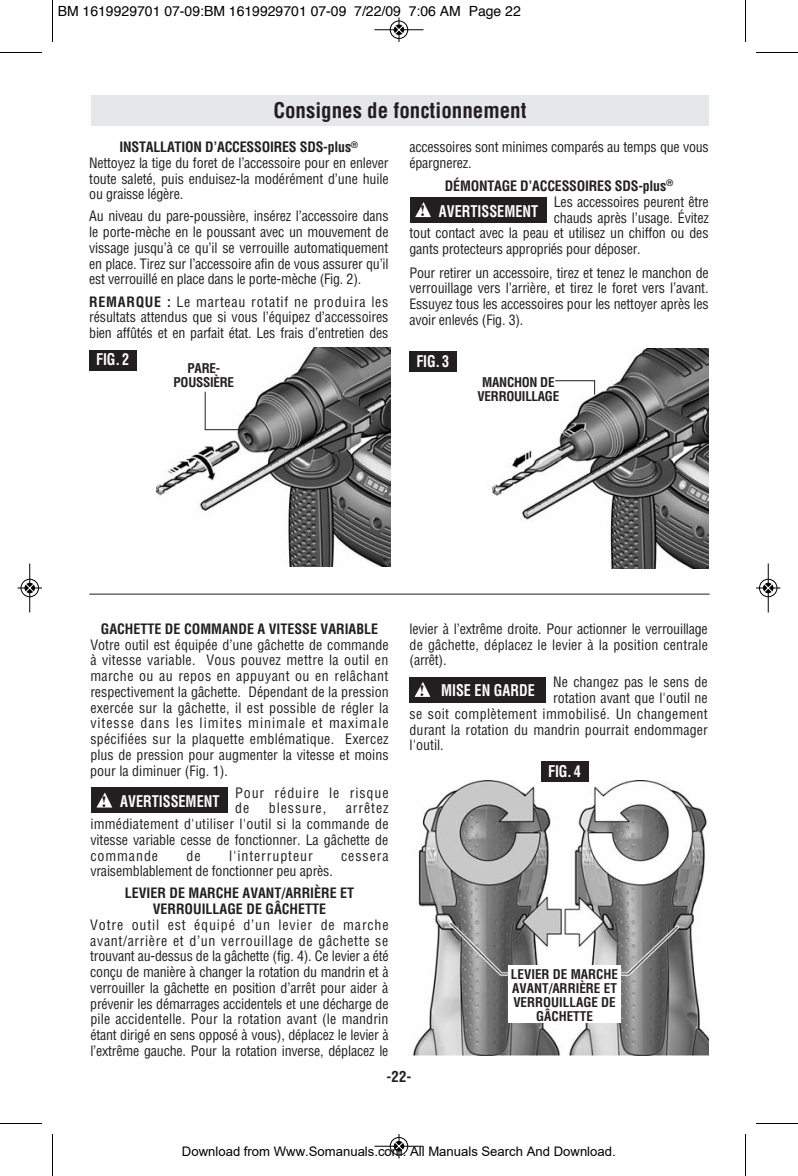
<style>
.page{position:relative;width:798px;height:1176px;background:#fff}
.page>*{position:absolute;margin:0;border:0;box-sizing:border-box;transform-origin:0 0}
.t1{font:700 condensed 21px "Helvetica";color:#231f20}
.t2{font:700 condensed 15.75px "Helvetica";color:#fff;scale:.9 1}
.t3{font:700 condensed 14.88px "Helvetica";color:#231f20}
.t4{font:condensed 14px/15.8px "Helvetica";letter-spacing:-.015em;color:#231f20;text-align:justify}
.t5{font:700 condensed 14px/15.8px "Helvetica";color:#231f20;text-align:center}
.t6{font:condensed 14px "Helvetica";letter-spacing:.005em;color:#231f20}
.t7{font:14px "Helvetica";color:#000}
.t8{font:condensed 14px/15.8px "Helvetica";letter-spacing:.065em;color:#231f20}
.t9{font:condensed 14px "Helvetica";letter-spacing:.025em;color:#231f20}
.t10{font:13.12px "Arial";color:#000}
.t11{font:700 condensed 13.12px/14px "Helvetica";color:#231f20;text-align:center}
.t12{font:700 condensed 13.12px/14px "Helvetica";letter-spacing:-.02em;color:#231f20;text-align:center}
.s1{font-weight:700}
.s2{font-family:"Times";font-stretch:normal;color:#231f20}
</style>
<div class="page">
<div style="left:91px;top:95px;width:618px;height:31px;background:#e6e7e9"></div>
<img style="left:156px;top:347px;width:234px;height:219px">
<img style="left:492px;top:349px;width:216px;height:219px">
<div style="left:89px;top:350px;width:48px;height:21px;background:#231f20"></div>
<div style="left:409px;top:351px;width:48px;height:21px;background:#231f20"></div>
<svg style="left:204px;top:391px;width:37px;height:40px"></svg>
<svg style="left:554px;top:380px;width:42px;height:16px"></svg>
<div style="left:410px;top:197px;width:137px;height:26px;background:#231f20"></div>
<svg style="left:415px;top:202px;width:16px;height:15px"></svg>
<div style="left:409px;top:677px;width:137px;height:25px;background:#231f20"></div>
<svg style="left:415px;top:682px;width:15px;height:15px"></svg>
<img style="left:413px;top:780px;width:296px;height:276px">
<div style="left:541px;top:761px;width:47px;height:21px;background:#231f20"></div>
<div style="left:508px;top:966px;width:113px;height:57px;background:#fff"></div>
<hr style="left:89px;top:594px;width:621px;height:1px;background:#231f20">
<div style="left:91px;top:787px;width:137px;height:26px;background:#231f20"></div>
<svg style="left:96px;top:793px;width:16px;height:15px"></svg>
<hr style="left:52px;top:0;width:1px;height:42px;background:#000">
<hr style="left:0;top:52px;width:42px;height:1px;background:#000">
<hr style="left:745px;top:0;width:1px;height:42px;background:#000">
<hr style="left:756px;top:52px;width:42px;height:1px;background:#000">
<hr style="left:52px;top:1134px;width:1px;height:42px;background:#000">
<hr style="left:0;top:1123px;width:42px;height:1px;background:#000">
<hr style="left:745px;top:1134px;width:1px;height:42px;background:#000">
<hr style="left:756px;top:1123px;width:42px;height:1px;background:#000">
<div style="left:390px;top:20px;width:18px;height:19px;border:1px solid #fff;border-radius:50%"></div>
<hr style="left:374px;top:29px;width:50px;height:1px;background:#000">
<div style="left:390px;top:21px;width:18px;height:18px;border:1px solid #000;border-radius:50%"></div>
<svg style="left:395px;top:18px;width:8px;height:24px"></svg>
<div style="left:390px;top:1137px;width:18px;height:19px;border:1px solid #fff;border-radius:50%"></div>
<hr style="left:374px;top:1146px;width:50px;height:1px;background:#000">
<div style="left:390px;top:1137px;width:18px;height:18px;border:1px solid #000;border-radius:50%"></div>
<svg style="left:395px;top:1134px;width:8px;height:24px"></svg>
<div style="left:20px;top:579px;width:19px;height:18px;border:1px solid #fff;border-radius:50%"></div>
<hr style="left:29px;top:564px;width:1px;height:48px;background:#000">
<div style="left:21px;top:579px;width:18px;height:18px;border:1px solid #000;border-radius:50%"></div>
<svg style="left:18px;top:584px;width:24px;height:8px"></svg>
<div style="left:759px;top:579px;width:19px;height:18px;border:1px solid #fff;border-radius:50%"></div>
<hr style="left:768px;top:564px;width:1px;height:48px;background:#000">
<div style="left:759px;top:579px;width:18px;height:18px;border:1px solid #000;border-radius:50%"></div>
<svg style="left:756px;top:584px;width:24px;height:8px"></svg>
<p class="t7" style="left:58px;top:5px;width:465px">BM 1619929701 07-09:BM 1619929701 07-09 7/22/09 7:06 AM Page 22</p>
<h1 class="t1" style="left:273px;top:99px;width:255px">Consignes de fonctionnement</h1>
<p class="t4" style="left:89px;top:139px;width:301px;text-align:left;text-indent:30px"><span class="s1">INSTALLATION D’ACCESSOIRES SDS-plus</span><sup>® </sup>Nettoyez la tige du foret de l’accessoire pour en enlever toute saleté, puis enduisez-la modérément d’une huile ou graisse légère.</p>
<p class="t4" style="left:89px;top:209px;width:301px">Au niveau du pare-poussière, insérez l’accessoire dans le porte-mèche en le poussant avec un mouvement de vissage jusqu’à ce qu’il se verrouille automatiquement en place. Tirez sur l’accessoire afin de vous assurer qu’il est verrouillé en place dans le porte-mèche (Fig. 2).</p>
<p class="t4" style="left:89px;top:294px;width:301px"><span class="s1">REMARQUE :</span> Le marteau rotatif ne produira les résultats attendus que si vous l’équipez d’accessoires bien affûtés et en parfait état. Les frais d’entretien des</p>
<p class="t4" style="left:410px;top:139px;width:301px">accessoires sont minimes comparés au temps que vous épargnerez.</p>
<p class="t5" style="left:445px;top:179px;width:230px">DÉMONTAGE D’ACCESSOIRES SDS-plus<sup>®</sup></p>
<p class="t4" style="left:554px;top:194px;width:156px">Les accessoires peurent être</p>
<p class="t4" style="left:554px;top:210px;width:156px">chauds après l’usage. Évitez</p>
<p class="t4" style="left:409px;top:226px;width:301px">tout contact avec la peau et utilisez un chiffon ou des</p>
<p class="t4" style="left:409px;top:242px;width:233px">gants protecteurs appropriés pour déposer.</p>
<p class="t4" style="left:409px;top:265px;width:301px">Pour retirer un accessoire, tirez et tenez le manchon de verrouillage vers l’arrière, et tirez le foret vers l’avant.<br>Essuyez tous les accessoires pour les nettoyer après les avoir enlevés (Fig. 3).</p>
<p class="t2" style="left:420px;top:202px;width:133px"><span class="s2">!</span> AVERTISSEMENT</p>
<p class="t2" style="left:96px;top:351px;width:38px">FIG. 2</p>
<p class="t2" style="left:416px;top:352px;width:38px">FIG. 3</p>
<p class="t12" style="left:174px;top:361px;width:62px">PARE-<br>POUSSIÈRE</p>
<p class="t12" style="left:478px;top:375px;width:83px">MANCHON DE<br>VERROUILLAGE</p>
<p class="t5" style="left:101px;top:621px;width:279px">GACHETTE DE COMMANDE A VITESSE VARIABLE</p>
<p class="t4" style="left:90px;top:637px;width:300px">Votre outil est équipée d’une gâchette de commande à vitesse variable. Vous pouvez mettre la outil en marche ou au repos en appuyant ou en relâchant respectivement la gâchette. Dépendant de la pression exercée sur la gâchette, il est possible de régler la vitesse dans les limites minimale et maximale spécifiées sur la plaquette emblématique. Exercez plus de pression pour augmenter la vitesse et moins pour la diminuer (Fig. 1).</p>
<p class="t8" style="left:235px;top:785px;width:155px">Pour réduire le risque de</p>
<p class="t2" style="left:102px;top:792px;width:133px"><span class="s2">!</span> AVERTISSEMENT</p>
<p class="t4" style="left:90px;top:801px;width:300px;text-indent:256px">arrêtez immédiatement d'utiliser l'outil si la commande de vitesse variable cesse de fonctionner. La gâchette de commande</p>
<p class="t8" style="left:269px;top:801px;width:59px">blessure,</p>
<p class="t4" style="left:187px;top:848px;width:16px">de</p>
<p class="t8" style="left:229px;top:848px;width:85px">l'interrupteur</p>
<p class="t8" style="left:341px;top:848px;width:49px">cessera</p>
<p class="t4" style="left:90px;top:864px;width:244px">vraisemblablement de fonctionner peu après.</p>
<p class="t5" style="left:125px;top:886px;width:231px">LEVIER DE MARCHE AVANT/ARRIÈRE ET<br>VERROUILLAGE DE GÂCHETTE</p>
<p class="t4" style="left:90px;top:917px;width:300px">Votre outil est équipé d’un levier de marche avant/arrière et d’un verrouillage de gâchette se trouvant au-dessus de la gâchette (fig. 4). Ce levier a été conçu de manière à changer la rotation du mandrin et à verrouiller la gâchette en position d’arrêt pour aider à prévenir les démarrages accidentels et une décharge de pile accidentelle. Pour la rotation avant (le mandrin étant dirigé en sens opposé à vous), déplacez le levier à l’extrême gauche. Pour la rotation inverse, déplacez le</p>
<p class="t4" style="left:410px;top:621px;width:300px">levier à l’extrême droite. Pour ac tionner le verrouillage de gâchette, déplacez le levier à la position centrale (arrêt).</p>
<p class="t6" style="left:553px;top:674px;width:156px">Ne changez pas le sens de</p>
<p class="t4" style="left:553px;top:690px;width:156px">rotation avant que l'outil ne</p>
<p class="t9" style="left:410px;top:706px;width:300px">se soit complètement immobilisé. Un changement</p>
<p class="t6" style="left:410px;top:722px;width:300px">durant la rotation du mandrin pourrait endommager</p>
<p class="t4" style="left:410px;top:738px;width:36px">l'outil.</p>
<p class="t2" style="left:420px;top:682px;width:130px"><span class="s2">!</span> MISE EN GARDE</p>
<p class="t2" style="left:548px;top:762px;width:38px">FIG. 4</p>
<p class="t11" style="left:511px;top:967px;width:109px">LEVIER DE MARCHE<br>AVANT/ARRIÈRE ET<br>VERROUILLAGE DE<br>GÂCHETTE</p>
<p class="t3" style="left:387px;top:1068px;width:26px">-22-</p>
<p class="t10" style="left:182px;top:1144px;width:435px">Download from Www.Somanuals.com. All Manuals Search And Download.</p>
</div>
